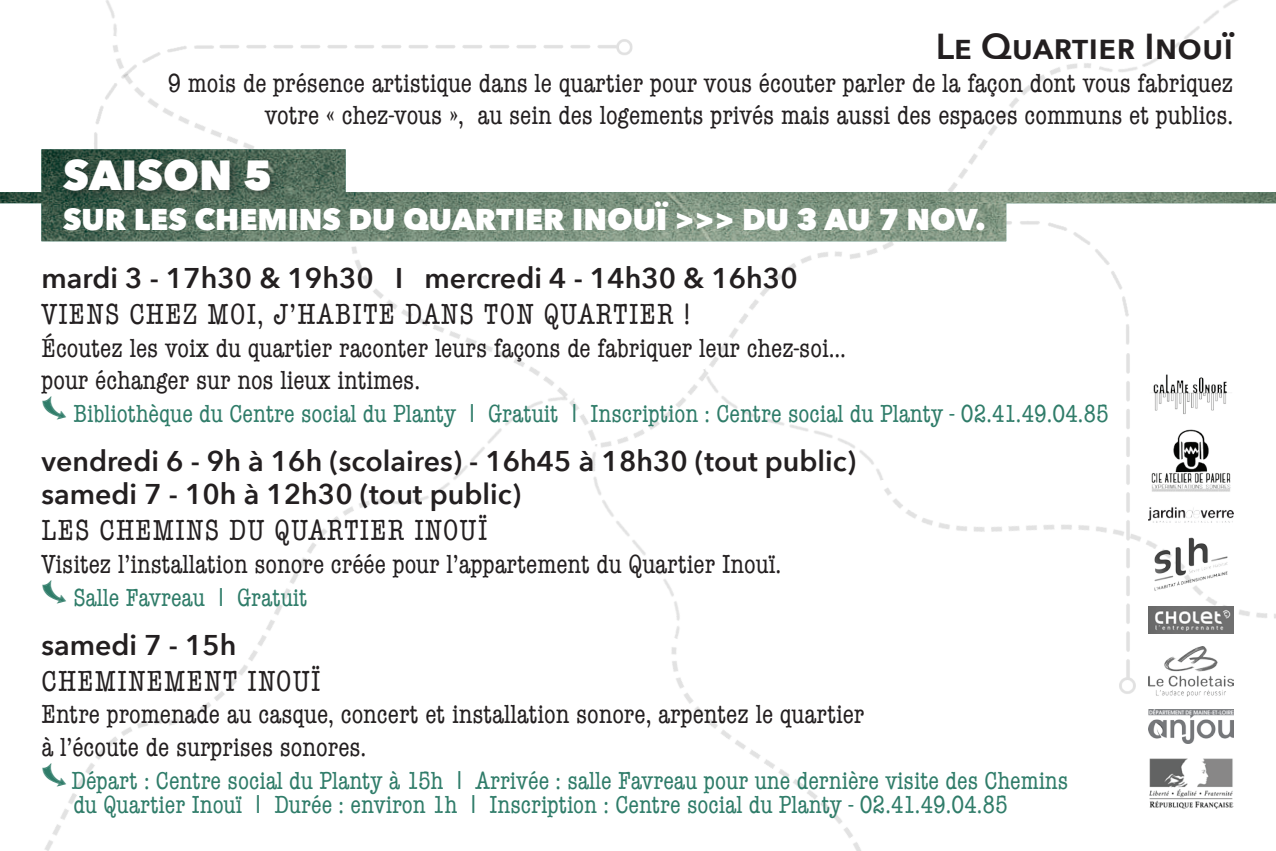
<style>
.page{position:relative;width:1276px;height:851px;background:#fff}
.page>*{position:absolute;margin:0;border:0;box-sizing:border-box;transform-origin:0 0}
.t1{font:800 42px "Avenir Next";color:#fff}
.t2{font:600 36px "Avenir Next";color:#231f20}
.t3{font:condensed 30px "American Typewriter";letter-spacing:.04em;color:#231f20}
.t4{font:800 30px "Avenir Next";color:#fff}
.t5{font:600 28.5px/33px "Avenir Next";color:#231f20}
.t6{font:condensed 27px/32.4px "American Typewriter";color:#231f20}
.t7{font:condensed 25.5px/24px "American Typewriter";color:#2f7c69}
.s1{font-family:"Avenir Next";font-stretch:normal}
</style>
<div class="page">
<img style="left:381px;top:39px;width:252px;height:16px">
<img style="left:867px;top:63px;width:224px;height:192px">
<img style="left:1099px;top:0;width:139px;height:72px">
<img style="left:614px;top:241px;width:253px;height:201px">
<img style="left:87px;top:45px;width:287px;height:197px">
<img style="left:106px;top:0;width:11px;height:36px">
<img style="left:325px;top:241px;width:289px;height:201px">
<img style="left:187px;top:498px;width:196px;height:221px">
<img style="left:389px;top:363px;width:186px;height:142px">
<img style="left:44px;top:714px;width:143px;height:136px">
<img style="left:671px;top:647px;width:190px;height:203px">
<img style="left:541px;top:442px;width:139px;height:197px">
<img style="left:700px;top:325px;width:179px;height:151px">
<img style="left:1195px;top:591px;width:81px;height:38px">
<img style="left:879px;top:142px;width:308px;height:602px">
<img style="left:0;top:149px;width:1276px;height:92px">
<img style="left:1148px;top:373px;width:80px;height:42px">
<img style="left:1148px;top:646px;width:85px;height:50px">
<img style="left:1148px;top:606px;width:85px;height:27px">
<img style="left:1149px;top:758px;width:84px;height:49px">
<div style="left:58px;top:155px;width:223px;height:46px;background:#231f20;opacity:.39"></div>
<img style="left:1150px;top:428px;width:81px;height:64px">
<img style="left:1148px;top:709px;width:85px;height:34px">
<img style="left:1148px;top:506px;width:85px;height:16px">
<img style="left:1152px;top:536px;width:76px;height:55px">
<svg style="left:44px;top:760px;width:26px;height:29px"></svg>
<h2 class="t2" style="left:936px;top:16px;width:299px">Le Quartier Inouï</h2>
<p class="t6" style="left:168px;top:66px;width:1067px;text-align:right">9 mois de présence artistique dans le quartier pour vous écouter parler de la façon dont vous fabriquez votre « chez-vous », au sein des logements privés mais aussi des espaces communs et publics.</p>
<h1 class="t1" style="left:63px;top:149px;width:211px">SAISON 5</h1>
<p class="t4" style="left:63px;top:201px;width:924px">SUR LES CHEMINS DU QUARTIER INOUÏ &gt;&gt;&gt; DU 3 AU 7 NOV.</p>
<p class="t5" style="left:41px;top:261px;width:758px">mardi 3 - 17h30 &amp; 19h30 I mercredi 4 - 14h30 &amp; 16h30</p>
<p class="t3" style="left:41px;top:291px;width:650px">VIENS CHEZ MOI, J’HABITE DANS TON QUARTIER !</p>
<p class="t6" style="left:41px;top:330px;width:806px">Écoutez les voix du quartier raconter leurs façons de fabriquer leur chez-soi... pour échanger sur nos lieux intimes.</p>
<p class="t7" style="left:73px;top:400px;width:1037px">Bibliothèque du Centre social du Planty <span class="s1">I</span> Gratuit <span class="s1">I</span> Inscription : Centre social du Planty - 02.41.49.04.85</p>
<p class="t5" style="left:41px;top:444px;width:816px">vendredi 6 - 9h à 16h (scolaires) - 16h45 à 18h30 (tout public) samedi 7 - 10h à 12h30 (tout public)</p>
<p class="t3" style="left:41px;top:507px;width:447px">LES CHEMINS DU QUARTIER INOUÏ</p>
<p class="t6" style="left:41px;top:546px;width:741px">Visitez l’installation sonore créée pour l’appartement du Quartier Inouï.</p>
<p class="t7" style="left:73px;top:584px;width:236px">Salle Favreau <span class="s1">I</span> Gratuit</p>
<p class="t5" style="left:41px;top:627px;width:197px">samedi 7 - 15h</p>
<p class="t3" style="left:41px;top:658px;width:281px">CHEMINEMENT INOUÏ</p>
<p class="t6" style="left:41px;top:697px;width:824px">Entre promenade au casque, concert et installation sonore, arpentez le quartier à l’écoute de surprises sonores.</p>
<p class="t7" style="left:71px;top:767px;width:998px">Départ : Centre social du Planty à 15h <span class="s1">I</span> Arrivée : salle Favreau pour une dernière visite des Chemins du Quartier Inouï <span class="s1">I</span> Durée : environ 1h <span class="s1">I</span> Inscription : Centre social du Planty - 02.41.49.04.85</p>
</div>
